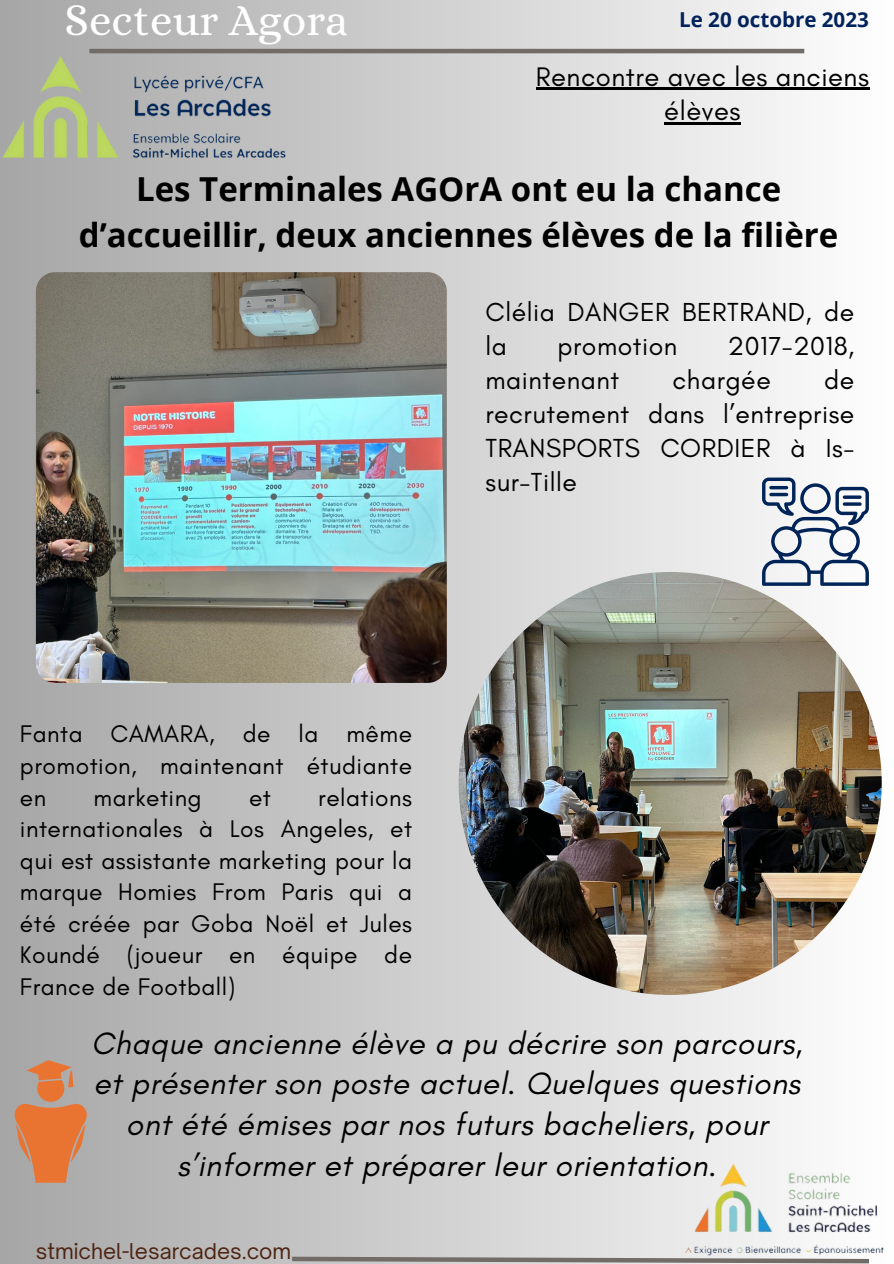
<style>
.page{position:relative;width:894px;height:1264px;background:#fff}
.page>*{position:absolute;margin:0;border:0;box-sizing:border-box;transform-origin:0 0}
.t1{font:45px "Alice";color:#fff}
.t2{font:700 33px/46.2px "Open Sans";color:#000;text-align:center}
.t3{font:italic 31.5px/40.5px "Glacial Indifference";letter-spacing:.02em;color:#000;text-align:center}
.t4{font:27.3px/34.8px "Glacial Indifference";letter-spacing:.02em;color:#000;text-align:center}
.t5{font:26.55px/34px "Glacial Indifference";letter-spacing:.02em;color:#000}
.t6{font:24.45px/31.5px "Glacial Indifference";letter-spacing:.02em;color:#000;text-align:justify}
.t7{font:20.85px "Open Sauce One";color:#4e2412}
.t8{font:700 20.55px "Open Sans";color:#01225b}
</style>
<div class="page">
<div style="left:0;top:0;width:893px;height:1263px;background:linear-gradient(to right,#a6a6a6,#fefefe)"></div>
<svg style="left:287px;top:1254px;width:586px;height:9px;background:#9d9997"></svg>
<hr style="left:89px;top:49px;width:715px;height:4px;background:#726c68">
<img style="left:0;top:20px;width:322px;height:174px">
<img style="left:678px;top:1157px;width:211px;height:101px">
<img style="left:36px;top:272px;width:410px;height:411px">
<img style="left:458px;top:572px;width:423px;height:422px;border-radius:50%">
<svg style="left:12px;top:1060px;width:77px;height:122px;background:#cc8d69"></svg>
<svg style="left:761px;top:477px;width:107px;height:108px"></svg>
<hr style="left:769px;top:486px;width:19px;height:3px;background:#012458;border-radius:2px">
<svg style="left:842px;top:495px;width:19px;height:4px"></svg>
<hr style="left:769px;top:493px;width:19px;height:3px;background:#012458;border-radius:2px">
<svg style="left:842px;top:502px;width:19px;height:4px"></svg>
<hr style="left:535px;top:88px;width:334px;height:2px;background:#000">
<hr style="left:664px;top:123px;width:77px;height:2px;background:#000">
<p class="t1" style="left:64px;top:-6px;width:285px">Secteur Agora</p>
<p class="t8" style="left:679px;top:5px;width:191px">Le 20 octobre 2023</p>
<p class="t4" style="left:535px;top:59px;width:335px">Rencontre avec les anciens élèves</p>
<p class="t2" style="left:79px;top:165px;width:760px">Les Terminales AGOrA ont eu la chance d’accueillir, deux anciennes élèves de la filière</p>
<p class="t5" style="left:485px;top:294px;width:370px">Clélia DANGER BERTRAND, de la</p>
<p class="t5" style="left:557px;top:328px;width:121px">promotion</p>
<p class="t5" style="left:727px;top:328px;width:128px">2017-2018,</p>
<p class="t5" style="left:485px;top:362px;width:135px">maintenant</p>
<p class="t5" style="left:672px;top:362px;width:100px">chargée</p>
<p class="t5" style="left:485px;top:362px;width:370px;text-align:justify;text-indent:338px">de recrutement dans l’entreprise TRANSPORTS CORDIER à Is&shy;sur-Tille</p>
<p class="t6" style="left:20px;top:718px;width:393px">Fanta CAMARA, de la même promotion, maintenant étudiante en</p>
<p class="t6" style="left:20px;top:781px;width:393px;text-indent:298px">relations internationales à Los Angeles, et qui est assistante marketing pour la marque Homies From Paris qui a été créée par Goba Noël et Jules Koundé (joueur en équipe de France de Football)</p>
<p class="t6" style="left:94px;top:781px;width:110px">marketing</p>
<p class="t6" style="left:249px;top:781px;width:23px">et</p>
<p class="t3" style="left:91px;top:1022px;width:712px">Chaque ancienne élève a pu décrire son parcours, et présenter son poste actuel. Quelques questions ont été émises par nos futurs bacheliers, pour s’informer et préparer leur orientation.</p>
<p class="t7" style="left:36px;top:1237px;width:257px">stmichel-lesarcades.com</p>
</div>
